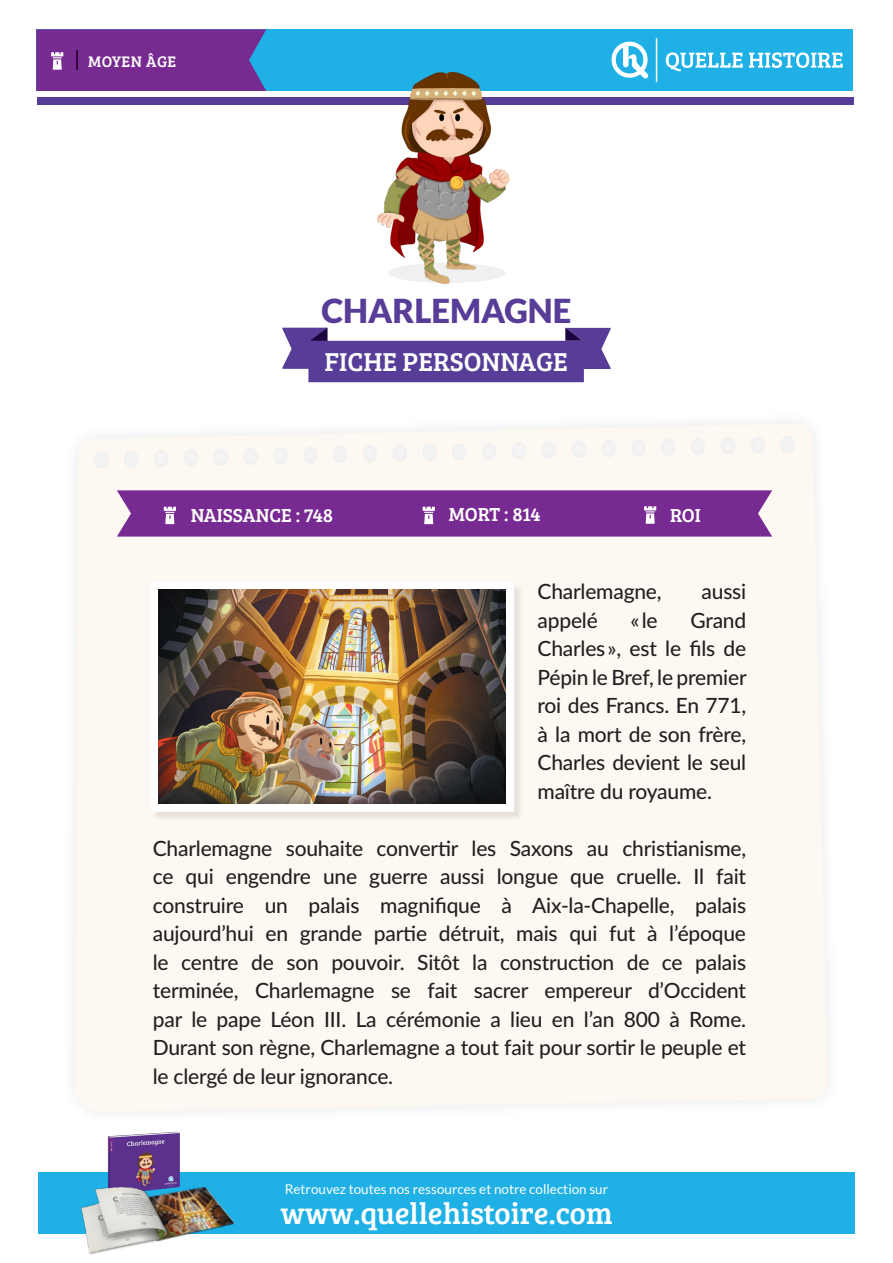
<style>
.page{position:relative;width:893px;height:1263px;background:#fff}
.page>*{position:absolute;margin:0;border:0;box-sizing:border-box;transform-origin:0 0}
.t1{font:900 33px "Lato";color:#573d98}
.t2{font:30.6px "Bree Serif";color:#fff}
.t3{font:26.7px "Bree Serif";color:#fff}
.t4{font:500 21px/28.5px "Lato";letter-spacing:-.01em;color:#231f20;text-align:justify}
.t5{font:19.5px "Bree Serif";color:#fff}
.t6{font:15.75px "Bree Serif";letter-spacing:.03em;color:#fff}
.t7{font:13.5px "Lato";color:#fff}
</style>
<div class="page">
<div style="left:38px;top:1172px;width:817px;height:62px;background:#1fb0e6"></div>
<div style="left:37px;top:97px;width:816px;height:7px;background:#563d98"></div>
<div style="left:75px;top:423px;width:753px;height:689px;background:#fef8f2"></div>
<svg style="left:282px;top:327px;width:329px;height:55px"></svg>
<div style="left:152px;top:584px;width:372px;height:237px;background:#ede7e2"></div>
<div style="left:150px;top:582px;width:364px;height:230px;border:9px solid #fff"></div>
<div style="left:36px;top:29px;width:817px;height:62px;background:#1fb0e6"></div>
<svg style="left:36px;top:29px;width:230px;height:62px;background:#743294"></svg>
<svg style="left:666px;top:52px;width:177px;height:19px"></svg>
<svg style="left:611px;top:41px;width:38px;height:38px"></svg>
<hr style="left:656px;top:38px;width:1px;height:44px;background:#fff">
<img style="left:378px;top:72px;width:132px;height:211px">
<svg style="left:117px;top:490px;width:655px;height:47px;background:#7d3496"></svg>
<img style="left:107px;top:1131px;width:73px;height:16px">
<img style="left:81px;top:1147px;width:154px;height:108px">
<img style="left:159px;top:590px;width:346px;height:214px">
<p class="t6" style="left:88px;top:50px;width:90px">MOYEN ÂGE</p>
<p class="t1" style="left:321px;top:291px;width:252px">CHARLEMAGNE</p>
<p class="t3" style="left:325px;top:343px;width:245px">FICHE PERSONNAGE</p>
<p class="t5" style="left:191px;top:501px;width:144px">NAISSANCE : 748</p>
<p class="t5" style="left:449px;top:500px;width:93px">MORT : 814</p>
<p class="t5" style="left:670px;top:501px;width:32px">ROI</p>
<p class="t4" style="left:538px;top:576px;width:126px">Charlemagne,</p>
<p class="t4" style="left:702px;top:576px;width:46px">aussi</p>
<p class="t4" style="left:538px;top:605px;width:62px">appelé</p>
<p class="t4" style="left:630px;top:605px;width:29px">« le</p>
<p class="t4" style="left:538px;top:605px;width:211px;text-indent:153px">Grand Charles », est le fils de Pépin le Bref, le premier roi des Francs. En 771, à la mort de son frère, Charles devient le seul maître du royaume.</p>
<p class="t4" style="left:153px;top:833px;width:595px">Charlemagne souhaite convertir les Saxons au christianisme, ce qui engendre une guerre aussi longue que cruelle. Il fait construire un palais magnifique à Aix-la-Chapelle, palais aujourd’hui en grande partie détruit, mais qui fut à l’époque le centre de son pouvoir. Sitôt la construction de ce palais terminée, Charlemagne se fait sacrer empereur d’Occident par le pape Léon III. La cérémonie a lieu en l’an 800 à Rome.<br>Durant son règne, Charlemagne a tout fait pour sortir le peuple et le clergé de leur ignorance.</p>
<p class="t7" style="left:285px;top:1181px;width:325px">Retrouvez toutes nos ressources et notre collection sur</p>
<p class="t2" style="left:280px;top:1191px;width:334px">www.quellehistoire.com</p>
</div>
